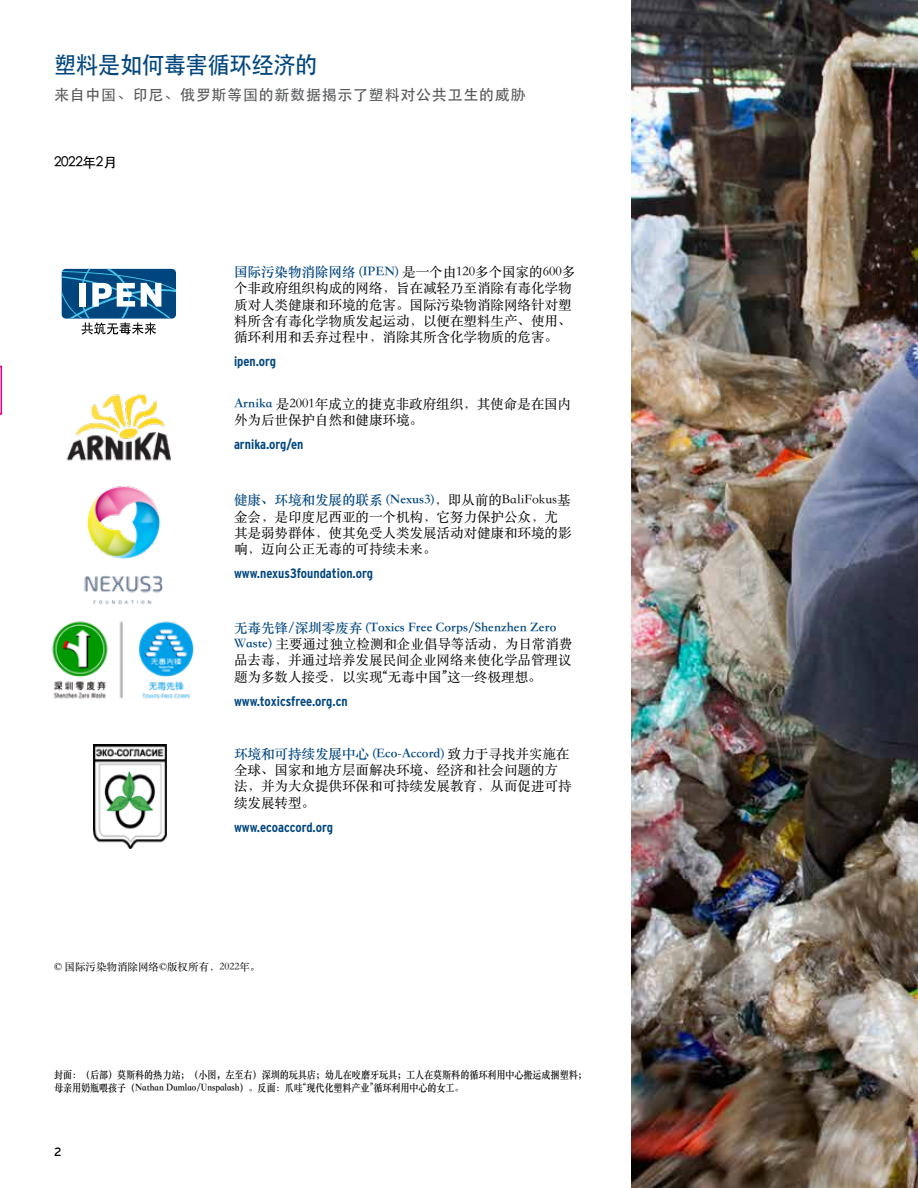
<style>
.page{position:relative;width:918px;height:1188px;background:#fff}
.page>*{position:absolute;margin:0;border:0;box-sizing:border-box;transform-origin:0 0}
.t1{font:500 23.7px "ST Heiti SC";letter-spacing:-.025em;color:#00467e;scale:.95 1}
.t2{font:500 15px "ST Heiti SC";letter-spacing:.05em;color:#58595b}
.t3{font:13.5px/16.2px "ST Songti SC Regular";color:#000}
.t4{font:13.5px "ST Songti SC Bold";color:#00467f}
.t5{font:700 condensed 13.5px "Interstate";color:#00467f}
.t6{font:500 13.5px "ST Heiti SC";letter-spacing:-.025em;color:#000}
.t7{font:12px "Interstate";color:#000}
.t8{font:10.5px/12.6px "ST Songti SC Bold";color:#000;scale:.86 1}
.t9{font:10.5px "ST Songti SC Regular";color:#000}
.s1{font-family:"ST Songti SC Bold";color:#00467f}
.s2{font-family:"ST Songti SC Regular";color:#000}
</style>
<div class="page">
<img style="left:632px;top:0;width:286px;height:1188px">
<svg style="left:0;top:366px;width:2px;height:49px"></svg>
<svg style="left:62px;top:269px;width:114px;height:66px"></svg>
<img style="left:66px;top:393px;width:105px;height:68px">
<img style="left:84px;top:486px;width:79px;height:116px">
<img style="left:93px;top:744px;width:74px;height:104px">
<img style="left:52px;top:602px;width:142px;height:97px">
<h1 class="t1" style="left:54px;top:52px;width:279px">塑料是如何毒害循环经济的</h1>
<p class="t2" style="left:54px;top:87px;width:473px">来自中国、印尼、俄罗斯等国的新数据揭示了塑料对公共卫生的威胁</p>
<p class="t6" style="left:54px;top:155px;width:64px">2022年2月</p>
<p class="t3" style="left:234px;top:263px;width:343px"><span class="s1">国际污染物消除网络 (IPEN)</span> 是一个由120多个国家的600多个非政府组织构成的网络，旨在减轻乃至消除有毒化学物质对人类健康和环境的危害。国际污染物消除网络针对塑料所含有毒化学物质发起运动，以便在塑料生产、使用、循环利用和丢弃过程中，消除其所含化学物质的危害。</p>
<p class="t5" style="left:234px;top:354px;width:44px">ipen.org</p>
<p class="t3" style="left:234px;top:395px;width:339px"><span class="s1">Arnika</span> 是2001年成立的捷克非政府组织，其使命是在国内外为后世保护自然和健康环境。</p>
<p class="t5" style="left:234px;top:437px;width:71px">arnika.org/en</p>
<p class="t4" style="left:234px;top:492px;width:338px">健康、环境和发展的联系 (Nexus3)<span class="s2">，即从前的BaliFokus基</span></p>
<p class="t3" style="left:234px;top:508px;width:339px">金会，是印度尼西亚的一个机构，它努力保护公众，尤其是弱势群体，使其免受人类发展活动对健康和环境的影响，迈向公正无毒的可持续未来。</p>
<p class="t5" style="left:234px;top:566px;width:141px">www.nexus3foundation.org</p>
<p class="t4" style="left:234px;top:619px;width:324px">无毒先锋/深圳零废弃 (Toxics Free Corps/Shenzhen Zero</p>
<p class="t3" style="left:234px;top:635px;width:340px;text-align:justify"><span class="s1">Waste)</span> 主要通过独立检测和企业倡导等活动，为日常消费品去毒，并通过培养发展民间企业网络来使化学品管理议题为多数人接受，以实现“无毒中国”这一终极理想。</p>
<p class="t5" style="left:234px;top:693px;width:115px">www.toxicsfree.org.cn</p>
<p class="t4" style="left:234px;top:745px;width:337px">环境和可持续发展中心 (Eco-Accord) <span class="s2">致力于寻找并实施在</span></p>
<p class="t3" style="left:234px;top:761px;width:339px">全球、国家和地方层面解决环境、经济和社会问题的方法，并为大众提供环保和可持续发展教育，从而促进可持续发展转型。</p>
<p class="t5" style="left:234px;top:819px;width:100px">www.ecoaccord.org</p>
<p class="t9" style="left:54px;top:961px;width:208px">© 国际污染物消除网络©版权所有，2022年。</p>
<p class="t8" style="left:54px;top:1069px;width:621px">封面：（后部）莫斯科的热力站；（小图，左至右）深圳的玩具店；幼儿在咬磨牙玩具；工人在莫斯科的循环利用中心搬运成捆塑料；母亲用奶瓶喂孩子（Nathan Dumlao/Unspalash）。反面：爪哇“现代化塑料产业”循环利用中心的女工。</p>
<p class="t7" style="left:54px;top:1145px;width:9px">2</p>
</div>
